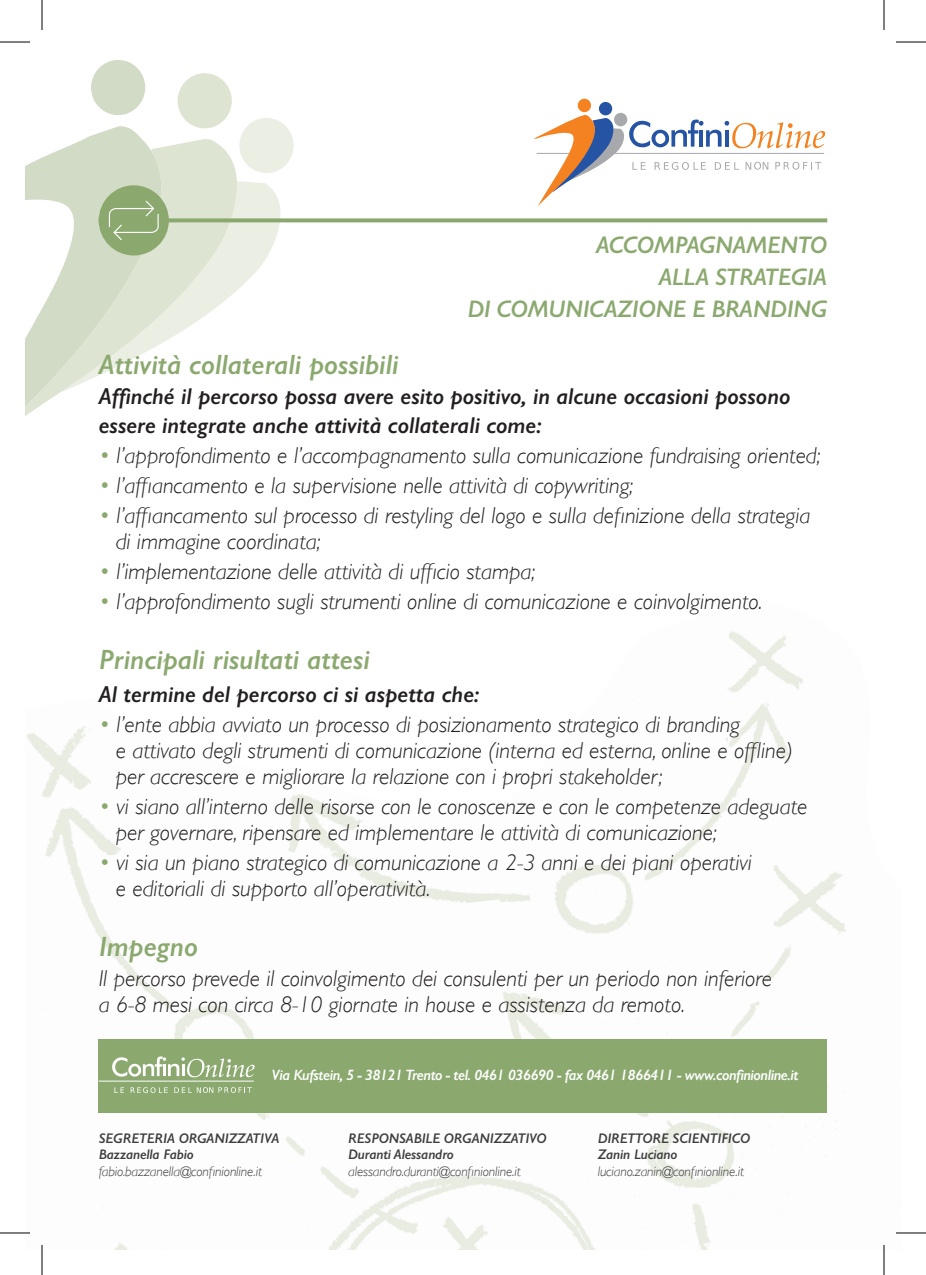
<style>
.page{position:relative;width:926px;height:1275px;background:#fff}
.page>*{position:absolute;margin:0;border:0;box-sizing:border-box;transform-origin:0 0}
.t1{font:italic 600 28px "Gill Sans";color:#8ba96f}
.t2{font:italic 600 24px/32px "Gill Sans";letter-spacing:-.02em;color:#8ba96f;text-align:right}
.t3{font:italic 300 23px/26px "Gill Sans";color:#231f20}
.t4{font:italic 600 23px/28.8px "Gill Sans";color:#231f20}
.t5{font:italic 600 15px "Gill Sans";letter-spacing:-.03em;color:#fff}
.t6{font:italic 600 14px/16.8px "Gill Sans";letter-spacing:-.01em;color:#3e3e3f}
.t7{font:italic 300 14px "Gill Sans";letter-spacing:-.01em;color:#3e3e3f}
.s1{color:#8ba96f}
</style>
<div class="page">
<img style="left:98px;top:957px;width:178px;height:293px">
<img style="left:27px;top:726px;width:97px;height:231px">
<img style="left:288px;top:794px;width:75px;height:58px">
<img style="left:276px;top:993px;width:279px;height:257px">
<img style="left:268px;top:852px;width:566px;height:141px">
<img style="left:394px;top:759px;width:448px;height:151px">
<img style="left:555px;top:924px;width:279px;height:326px">
<img style="left:726px;top:685px;width:73px;height:74px">
<img style="left:729px;top:631px;width:74px;height:54px">
<img style="left:834px;top:918px;width:12px;height:203px">
<svg style="left:238px;top:181px;width:58px;height:108px;fill:#eaeee3"></svg>
<svg style="left:25px;top:139px;width:213px;height:277px"></svg>
<div style="left:239px;top:118px;width:55px;height:55px;background:#eaeee3;border-radius:50%"></div>
<div style="left:178px;top:73px;width:54px;height:55px;background:#dee4d2;border-radius:50%"></div>
<div style="left:91px;top:60px;width:54px;height:55px;background:#d2dbc5;border-radius:50%"></div>
<div style="left:99px;top:1039px;width:728px;height:73px;background:#8ba96f"></div>
<hr style="left:99px;top:1080px;width:155px;height:1px;background:#fff">
<svg style="left:112px;top:1056px;width:143px;height:21px"></svg>
<svg style="left:114px;top:1087px;width:10px;height:6px"></svg>
<svg style="left:131px;top:1087px;width:37px;height:6px"></svg>
<svg style="left:174px;top:1087px;width:78px;height:6px"></svg>
<svg style="left:614px;top:113px;width:13px;height:13px"></svg>
<div style="left:599px;top:102px;width:13px;height:13px;background:#2654a4;border-radius:50%"></div>
<div style="left:578px;top:99px;width:13px;height:13px;background:#f58220;border-radius:50%"></div>
<svg style="left:534px;top:115px;width:292px;height:91px"></svg>
<svg style="left:170px;top:218px;width:657px;height:4px;background:#96b17c"></svg>
<svg style="left:25px;top:126px;width:145px;height:281px"></svg>
<hr style="left:0;top:42px;width:30px;height:1px;background:#000">
<hr style="left:896px;top:42px;width:30px;height:1px;background:#000">
<hr style="left:0;top:1232px;width:30px;height:1px;background:#000">
<hr style="left:896px;top:1232px;width:30px;height:1px;background:#000">
<hr style="left:42px;top:0;width:1px;height:30px;background:#000">
<hr style="left:42px;top:1245px;width:1px;height:30px;background:#000">
<hr style="left:884px;top:0;width:1px;height:30px;background:#000">
<hr style="left:884px;top:1245px;width:1px;height:30px;background:#000">
<p class="t2" style="left:467px;top:229px;width:361px">ACCOMPAGNAMENTO<br>ALLA STRATEGIA<br>DI COMUNICAZIONE E BRANDING</p>
<p class="t1" style="left:99px;top:348px;width:301px">Attività collaterali possibili</p>
<p class="t4" style="left:99px;top:382px;width:693px">Affinché il percorso possa avere esito positivo, in alcune occasioni possono essere integrate anche attività collaterali come:</p>
<p class="t3" style="left:99px;top:442px;width:723px"><span class="s1">•</span> l’approfondimento e l’accompagnamento sulla comunicazione fundraising oriented;</p>
<p class="t3" style="left:99px;top:472px;width:536px"><span class="s1">•</span> l’affiancamento e la supervisione nelle attività di copywriting;</p>
<p class="t3" style="left:116px;top:502px;width:696px;text-indent:-17px"><span class="s1">•</span> l’affiancamento sul processo di restyling del logo e sulla definizione della strategia di immagine coordinata;</p>
<p class="t3" style="left:99px;top:558px;width:438px"><span class="s1">•</span> l’implementazione delle attività di ufficio stampa;</p>
<p class="t3" style="left:99px;top:588px;width:665px"><span class="s1">•</span> l’approfondimento sugli strumenti online di comunicazione e coinvolgimento.</p>
<p class="t1" style="left:99px;top:642px;width:273px">Principali risultati attesi</p>
<p class="t4" style="left:99px;top:679px;width:382px">Al termine del percorso ci si aspetta che:</p>
<p class="t3" style="left:116px;top:711px;width:679px;text-indent:-17px"><span class="s1">•</span> l’ente abbia avviato un processo di posizionamento strategico di branding<br>e attivato degli strumenti di comunicazione (interna ed esterna, online e offline) per accrescere e migliorare la relazione con i propri stakeholder;</p>
<p class="t3" style="left:116px;top:793px;width:693px;text-indent:-17px"><span class="s1">•</span> vi siano all’interno delle risorse con le conoscenze e con le competenze adeguate per governare, ripensare ed implementare le attività di comunicazione;</p>
<p class="t3" style="left:116px;top:849px;width:638px;text-indent:-17px"><span class="s1">•</span> v i sia un piano strategico di comunicazione a 2-3 anni e dei piani operativi e editoriali di supporto all’operatività.</p>
<p class="t1" style="left:99px;top:929px;width:101px">Impegno</p>
<p class="t3" style="left:99px;top:965px;width:675px">Il percorso prevede il coinvolgimento dei consulenti per un periodo non inferiore a 6-8 mesi con circa 8-10 giornate in house e assistenza da remoto.</p>
<p class="t5" style="left:272px;top:1065px;width:528px">Via Kufstein, 5 - 38121 Trento - tel. 0461 036690 - fax 0461 1866411 - www.confinionline.it</p>
<p class="t6" style="left:99px;top:1129px;width:182px">SEGRETERIA ORGANIZZATIVA<br>Bazzanella Fabio</p>
<p class="t7" style="left:99px;top:1163px;width:165px">fabio.bazzanella@confinionline.it</p>
<p class="t6" style="left:348px;top:1129px;width:200px">RESPONSABILE ORGANIZZATIVO<br>Duranti Alessandro</p>
<p class="t7" style="left:348px;top:1163px;width:174px">alessandro.duranti@confinionline.it</p>
<p class="t6" style="left:598px;top:1129px;width:154px">DIRETTORE SCIENTIFICO<br>Zanin Luciano</p>
<p class="t7" style="left:598px;top:1163px;width:148px">luciano.zanin@confinionline.it</p>
</div>
